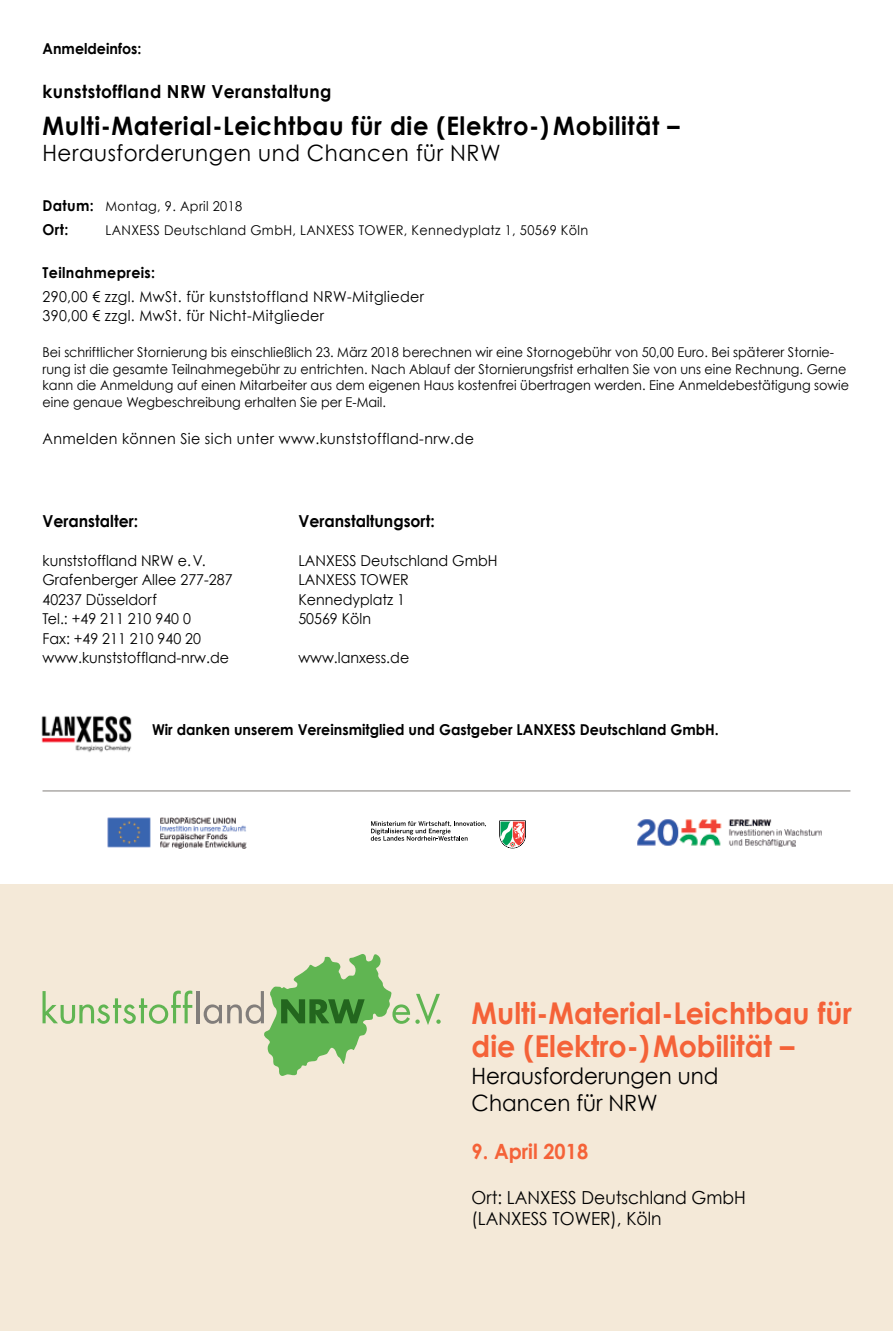
<style>
.page{position:relative;width:893px;height:1331px;background:#fff}
.page>*{position:absolute;margin:0;border:0;box-sizing:border-box;transform-origin:0 0}
.t1{font:700 30px/33px "Century Gothic";color:#f46238;scale:.95 1}
.t2{font:700 25.5px "Century Gothic";letter-spacing:.025em;color:#000;scale:.95 1}
.t3{font:22.5px/27px "Century Gothic";letter-spacing:.01em;color:#000;scale:.95 1}
.t4{font:700 21px "Century Gothic";color:#f46238;scale:.95 1}
.t5{font:18px/21px "Century Gothic";color:#000;scale:.95 1}
.t6{font:700 18px "Century Gothic";letter-spacing:.025em;color:#000;scale:.95 1}
.t7{font:700 16.5px "Century Gothic";color:#000;scale:.95 1}
.t8{font:15px/19.5px "Century Gothic";color:#000;scale:.95 1}
.t9{font:15px/19.5px "Century Gothic";letter-spacing:.025em;color:#000;scale:.95 1}
.t10{font:700 15px "Century Gothic";color:#000;scale:.95 1}
.t11{font:700 15px "Century Gothic";letter-spacing:.025em;color:#000;scale:.95 1}
.t12{font:13.5px/16.5px "Century Gothic";color:#000;scale:.95 1}
.t13{font:13.5px "Century Gothic";letter-spacing:.025em;color:#000;scale:.95 1}
.s1{font-weight:700;font-size:15px}
</style>
<div class="page">
<div style="left:0;top:884px;width:893px;height:447px;background:#f4e9d8"></div>
<img style="left:107px;top:817px;width:140px;height:31px">
<svg style="left:499px;top:820px;width:27px;height:28px"></svg>
<svg style="left:371px;top:821px;width:115px;height:20px"></svg>
<hr style="left:43px;top:790px;width:807px;height:1px;background:#827e7b">
<img style="left:637px;top:819px;width:185px;height:28px">
<svg style="left:43px;top:990px;width:149px;height:34px"></svg>
<hr style="left:197px;top:991px;width:3px;height:32px;background:#827e7b">
<svg style="left:204px;top:954px;width:237px;height:122px"></svg>
<img style="left:41px;top:716px;width:91px;height:36px">
<p class="t10" style="left:43px;top:39px;width:106px">Anmeldeinfos:</p>
<h3 class="t6" style="left:43px;top:80px;width:306px">kunststoffland NRW Veranstaltung</h3>
<h2 class="t2" style="left:43px;top:110px;width:672px">Multi-Material-Leichtbau für die (Elektro-) Mobilität –</h2>
<h3 class="t3" style="left:43px;top:139px;width:484px">Herausforderungen und Chancen für NRW</h3>
<p class="t13" style="left:43px;top:198px;width:212px"><span class="s1">Datum:</span> Montag, 9. April 2018</p>
<p class="t10" style="left:43px;top:220px;width:29px">Ort:</p>
<p class="t13" style="left:106px;top:221px;width:510px">LANXESS Deutschland GmbH, LANXESS TOWER, Kennedyplatz 1, 50569 Köln</p>
<p class="t11" style="left:43px;top:263px;width:120px">Teilnahmepreis:</p>
<p class="t9" style="left:43px;top:286px;width:403px">290,00 € zzgl. MwSt. für kunststoffland NRW-Mitglieder<br>390,00 € zzgl. MwSt. für Nicht-Mitglieder</p>
<p class="t12" style="left:43px;top:344px;width:851px">Bei schriftlicher Stornierung bis einschließlich 23. März 2018 berechnen wir eine Stornogebühr von 50,00 Euro. Bei späterer Stornie&shy;rung ist die gesamte Teilnahmegebühr zu entrichten. Nach Ablauf der Stornierungsfrist erhalten Sie von uns eine Rechnung. Gerne kann die Anmeldung auf einen Mitarbeiter aus dem eigenen Haus kostenfrei übertragen werden. Eine Anmeldebestätigung sowie eine genaue Wegbeschreibung erhalten Sie per E-Mail.</p>
<p class="t9" style="left:43px;top:429px;width:456px">Anmelden können Sie sich unter www.kunststoffland-nrw.de</p>
<p class="t7" style="left:43px;top:510px;width:102px">Veranstalter:</p>
<p class="t8" style="left:43px;top:550px;width:202px">kunststoffland NRW e.V.<br>Grafenberger Allee 277-287<br>40237 Düsseldorf<br>Tel.: +49 211 210 940 0<br>Fax: +49 211 210 940 20 www.kunststoffland-nrw.de</p>
<p class="t7" style="left:298px;top:510px;width:145px">Veranstaltungsort:</p>
<p class="t8" style="left:298px;top:550px;width:211px">LANXESS Deutschland GmbH<br>LANXESS TOWER<br>Kennedyplatz 1<br>50569 Köln</p>
<p class="t8" style="left:298px;top:648px;width:118px">www.lanxess.de</p>
<p class="t10" style="left:152px;top:720px;width:598px">Wir danken unserem Vereinsmitglied und Gastgeber LANXESS Deutschland GmbH.</p>
<h1 class="t1" style="left:472px;top:996px;width:402px">Multi-Material-Leichtbau für die (Elektro-)Mobilität –</h1>
<h3 class="t3" style="left:472px;top:1062px;width:261px">Herausforderungen und<br>Chancen für NRW</h3>
<h3 class="t4" style="left:472px;top:1138px;width:124px">9. April 2018</h3>
<h3 class="t5" style="left:472px;top:1187px;width:290px">Ort: LANXESS Deutschland GmbH (LANXESS TOWER), Köln</h3>
</div>
